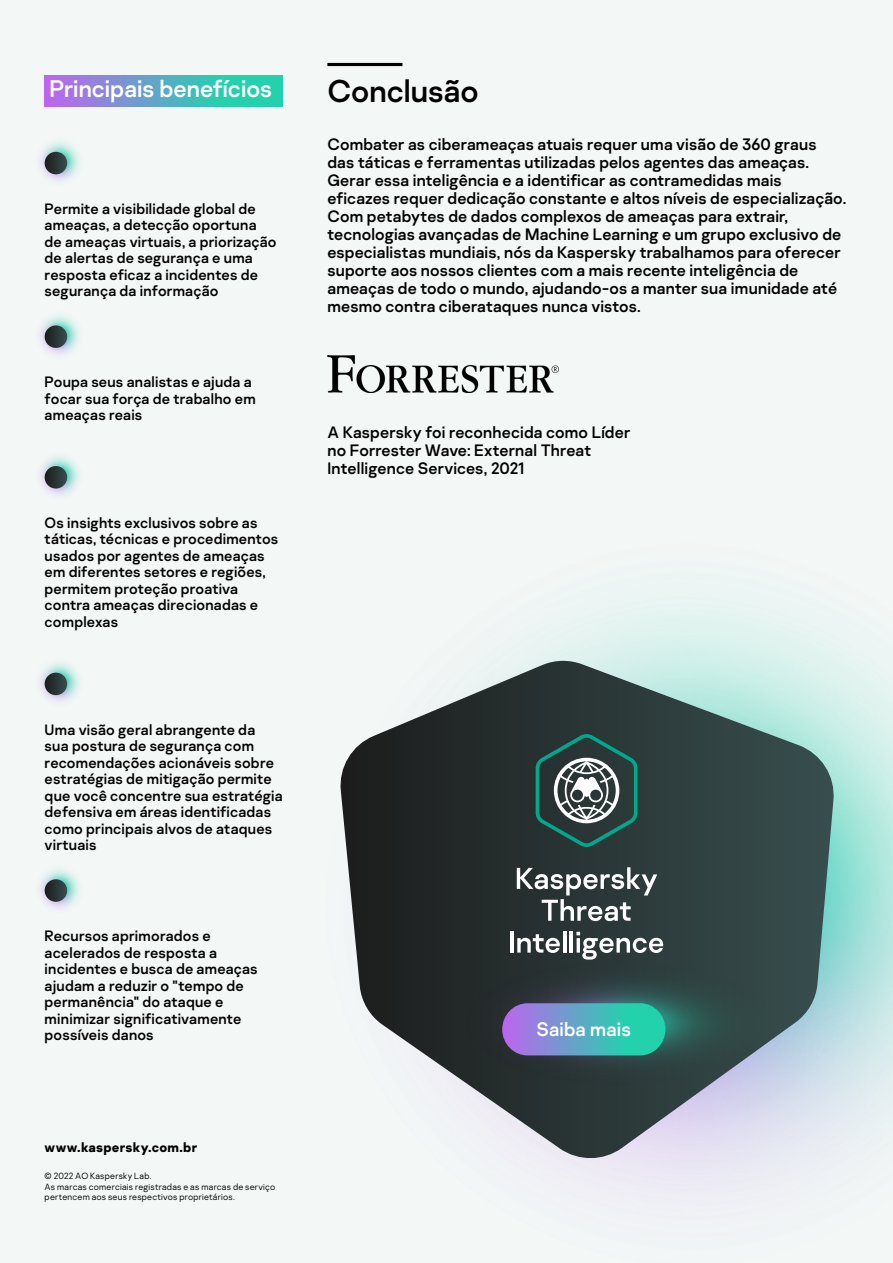
<style>
.page{position:relative;width:893px;height:1263px;background:#f3f7f6}
.page>*{position:absolute;margin:0;border:0;box-sizing:border-box;transform-origin:0 0}
.t1{font:31.5px "Kaspersky Sans";color:#000}
.t2{font:24px "Kaspersky Sans";color:#fff}
.t3{font:19.5px "Kaspersky Sans";letter-spacing:.01em;color:#fff}
.t4{font:16.5px/18px "Kaspersky Sans";letter-spacing:.01em;color:#000}
.t5{font:15px/16.5px "Kaspersky Sans";letter-spacing:.015em;color:#000}
.t6{font:700 13.5px "Kaspersky Sans";letter-spacing:.02em;color:#000}
.t7{font:300 9px/10.5px "Kaspersky Sans";letter-spacing:.03em;color:#000}
</style>
<div class="page">
<svg style="left:45px;top:75px;width:238px;height:31px;background:#5ea7c6"></svg>
<hr style="left:327px;top:63px;width:75px;height:3px;background:#000">
<img style="left:40px;top:141px;width:40px;height:40px">
<div style="left:45px;top:152px;width:22px;height:22px;background:linear-gradient(to right,#1c1c1c,#374c4c);border-radius:11px"></div>
<img style="left:40px;top:315px;width:40px;height:40px">
<img style="left:40px;top:456px;width:40px;height:40px">
<img style="left:40px;top:662px;width:40px;height:40px">
<svg style="left:45px;top:325px;width:22px;height:23px"></svg>
<div style="left:45px;top:466px;width:22px;height:22px;background:linear-gradient(to right,#1d1d1e,#364b4b);border-radius:11px"></div>
<div style="left:45px;top:673px;width:22px;height:22px;background:linear-gradient(to right,#1b1b1b,#384d4e);border-radius:11px"></div>
<img style="left:40px;top:869px;width:40px;height:40px">
<svg style="left:45px;top:879px;width:22px;height:23px"></svg>
<img style="left:327px;top:357px;width:566px;height:843px">
<svg style="left:339px;top:661px;width:496px;height:500px"></svg>
<svg style="left:517px;top:867px;width:140px;height:54px"></svg>
<hr style="left:510px;top:931px;width:3px;height:21px;background:#fff">
<svg style="left:517px;top:934px;width:43px;height:19px"></svg>
<hr style="left:563px;top:931px;width:3px;height:21px;background:#fff">
<hr style="left:570px;top:931px;width:3px;height:21px;background:#fff">
<svg style="left:576px;top:932px;width:87px;height:27px"></svg>
<svg style="left:536px;top:734px;width:102px;height:113px;background:#435e5b"></svg>
<img style="left:467px;top:962px;width:306px;height:123px">
<svg style="left:502px;top:1003px;width:163px;height:52px;background:#5aa1bd"></svg>
<h2 class="t2" style="left:49px;top:74px;width:224px">Principais benefícios</h2>
<h1 class="t1" style="left:327px;top:72px;width:153px">Conclusão</h1>
<p class="t4" style="left:327px;top:135px;width:521px">Combater as ciberameaças atuais requer uma visão de 360 graus das táticas e ferramentas utilizadas pelos agentes das ameaças.<br>Gerar essa inteligência e a identificar as contramedidas mais eficazes requer dedicação constante e altos níveis de especialização.<br>Com petabytes de dados complexos de ameaças para extrair, tecnologias avançadas de Machine Learning e um grupo exclusivo de especialistas mundiais, nós da Kaspersky trabalhamos para oferecer suporte aos nossos clientes com a mais recente inteligência de ameaças de todo o mundo, ajudando-os a manter sua imunidade até mesmo contra ciberataques nunca vistos.</p>
<p class="t5" style="left:45px;top:200px;width:233px">Permite a visibilidade global de ameaças, a detecção oportuna de ameaças virtuais, a priorização de alertas de segurança e uma resposta eficaz a incidentes de segurança da informação</p>
<p class="t5" style="left:45px;top:374px;width:213px">Poupa seus analistas e ajuda a focar sua força de trabalho em ameaças reais</p>
<p class="t5" style="left:45px;top:514px;width:235px">Os insights exclusivos sobre as táticas, técnicas e procedimentos usados por agentes de ameaças em diferentes setores e regiões, permitem proteção proativa contra ameaças direcionadas e complexas</p>
<p class="t5" style="left:45px;top:721px;width:240px">Uma visão geral abrangente da sua postura de segurança com recomendações acionáveis sobre estratégias de mitigação permite que você concentre sua estratégia defensiva em áreas identificadas como principais alvos de ataques virtuais</p>
<p class="t5" style="left:45px;top:928px;width:215px">Recursos aprimorados e acelerados de resposta a incidentes e busca de ameaças ajudam a reduzir o "tempo de permanência" do ataque e minimizar significativamente possíveis danos</p>
<p class="t6" style="left:45px;top:1138px;width:154px">www.kaspersky.com.br</p>
<p class="t7" style="left:45px;top:1170px;width:232px">© 2022 AO Kaspersky Lab.<br>As marcas comerciais registradas e as marcas de serviço pertencem aos seus respectivos proprietários.</p>
<p class="t4" style="left:327px;top:423px;width:304px">A Kaspersky foi reconhecida como Líder no Forrester Wave: External Threat<br>Intelligence Services, 2021</p>
<h3 class="t3" style="left:537px;top:1018px;width:96px">Saiba mais</h3>
</div>
